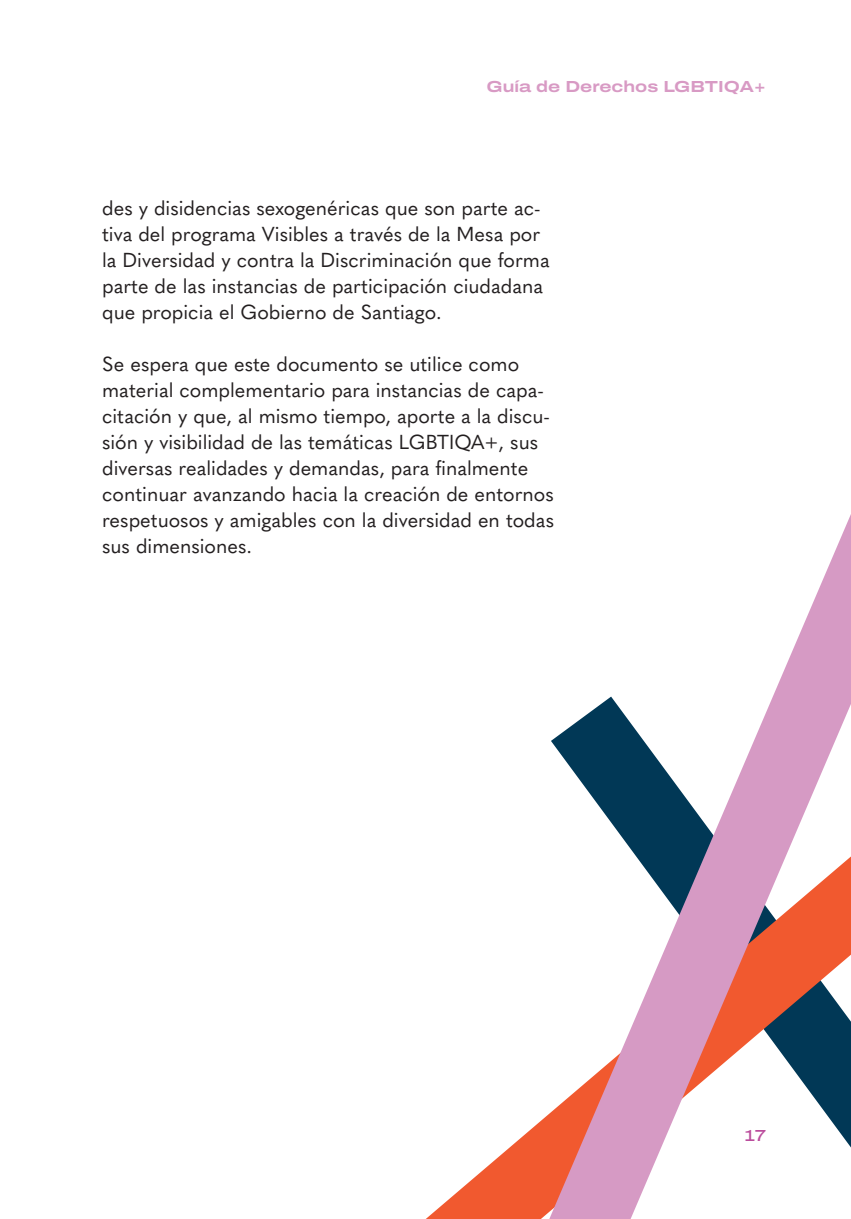
<style>
.page{position:relative;width:851px;height:1219px;background:#fff}
.page>*{position:absolute;margin:0;border:0;box-sizing:border-box;transform-origin:0 0}
.Cuerpo_texto{font:20px/26px "Quasimoda";color:#231f20}
.t1{font:700 16px "Archivo Expanded";color:#d89ac4}
.t2{font:500 16px "Archivo Expanded";color:#bb4d9d}
</style>
<div class="page">
<svg style="left:426px;top:1114px;width:123px;height:105px"></svg>
<svg style="left:549px;top:516px;width:301px;height:703px"></svg>
<p class="t1" style="left:486px;top:74px;width:281px">Guía de Derechos LGBTIQA+</p>
<p class="Cuerpo_texto" style="left:102px;top:193px;width:449px">des y disidencias sexogenéricas que son parte ac&shy;tiva del programa Visibles a través de la Mesa por la Diversidad y contra la Discriminación que forma parte de las instancias de participación ciudadana que propicia el Gobierno de Santiago.</p>
<p class="Cuerpo_texto" style="left:102px;top:349px;width:453px">Se espera que este documento se utilice como material complementario para instancias de capa&shy;citación y que, al mismo tiempo, aporte a la discu&shy;sión y visibilidad de las temáticas LGBTIQA+, sus diversas realidades y demandas, para finalmente continuar avanzando hacia la creación de entornos respetuosos y amigables con la diversidad en todas sus dimensiones.</p>
<p class="t2" style="left:744px;top:1123px;width:23px">17</p>
</div>
